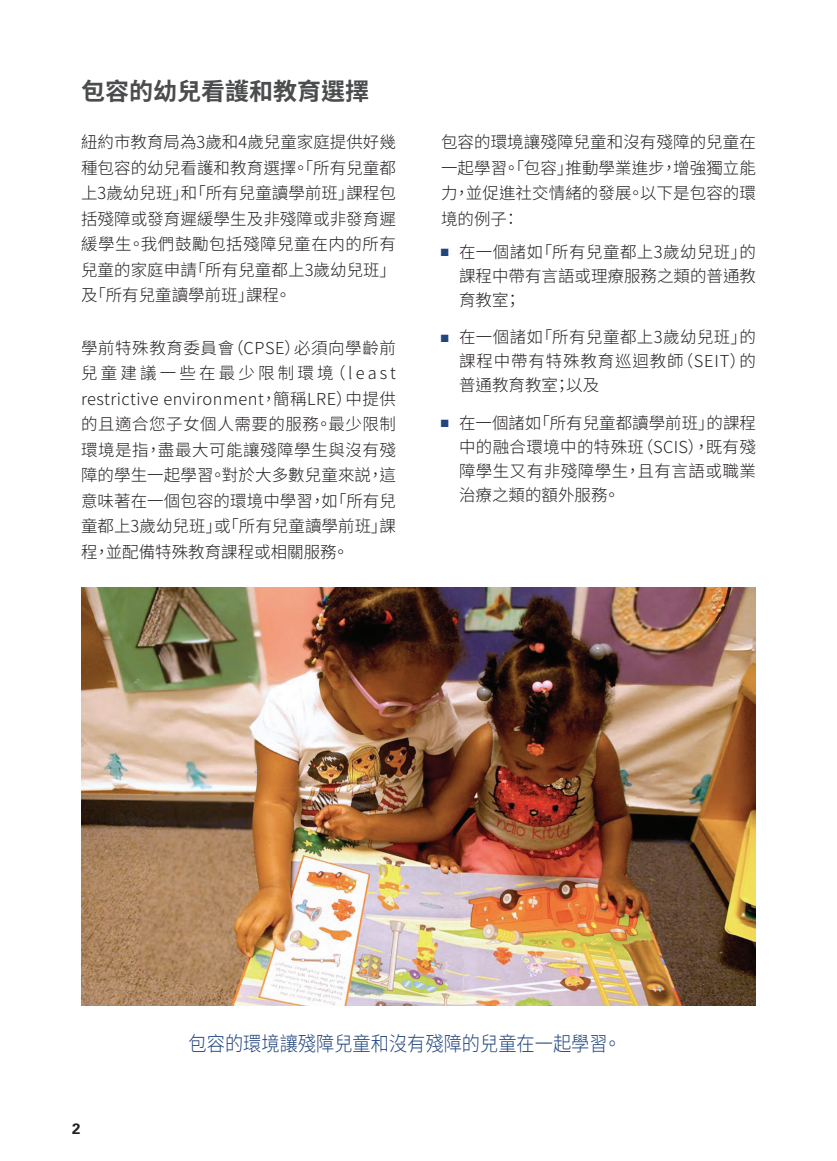
<style>
.page{position:relative;width:837px;height:1161px;background:#fff}
.page>*{position:absolute;margin:0;border:0;box-sizing:border-box;transform-origin:0 0}
.t1{font:700 24px "Noto Sans CJ Ktc";color:#4b4c4d}
.t2{font:300 20.25px "Noto Sans CJ Ktc";color:#22457e;scale:.9 1}
.t3{font:300 16.5px/25.5px "Noto Sans CJ Ktc";letter-spacing:.005em;color:#231f20;text-align:justify}
.t4{font:700 15px "Univers LT Std";color:#231f20}
.s1{color:#22457e}
</style>
<div class="page">
<img style="left:81px;top:587px;width:675px;height:418px">
<h2 class="t1" style="left:81px;top:78px;width:289px">包容的幼兒看護和教育選擇</h2>
<p class="t3" style="left:81px;top:130px;width:317px">紐約市教育局為3歲和4歲兒童家庭提供好幾種包容的幼兒看護和教育選擇。「所有兒童都上3歲幼兒班」和「所有兒童讀學前班」課程包括殘障或發育遲緩學生及非殘障或非發育遲緩學生。我們鼓勵包括殘障兒童在内的所有兒童的家庭申請「所有兒童都上3歲幼兒班」及「所有兒童讀學前班」課程。</p>
<p class="t3" style="left:81px;top:335px;width:317px">學前特殊教育委員會（CPSE）必須向學齡前兒童建議一些在最少限制環境（least restrictive environment，簡稱LRE）中提供的且適合您子女個人需要的服務。最少限制環境是指，盡最大可能讓殘障學生與沒有殘障的學生一起學習。對於大多數兒童來説，這意味著在一個包容的環境中學習，如「所有兒童都上3歲幼兒班」或「所有兒童讀學前班」課程，並配備特殊教育課程或相關服務。</p>
<p class="t3" style="left:441px;top:130px;width:317px">包容的環境讓殘障兒童和沒有殘障的兒童在一起學習。「包容」推動學業進步，增強獨立能力，並促進社交情緒的發展。以下是包容的環境的例子：</p>
<p class="t3" style="left:459px;top:240px;width:299px;line-height:24px;text-indent:-18px"><span class="s1">■</span> 在一個諸如「所有兒童都上3歲幼兒班」的課程中帶有言語或理療服務之類的普通教育教室；</p>
<p class="t3" style="left:459px;top:325px;width:299px;line-height:24px;text-indent:-18px"><span class="s1">■</span> 在一個諸如「所有兒童都上3歲幼兒班」的課程中帶有特殊教育巡迴教師（SEIT）的普通教育教室；以及</p>
<p class="t3" style="left:459px;top:411px;width:298px;line-height:24px;text-indent:-18px"><span class="s1">■</span> 在一個諸如「所有兒童都讀學前班」的課程中的融合環境中的特殊班（SCIS），既有殘障學生又有非殘障學生，且有言語或職業治療之類的額外服務。</p>
<p class="t4" style="left:72px;top:1120px;width:10px">2</p>
<p class="t2" style="left:189px;top:1032px;width:482px">包容的環境讓殘障兒童和沒有殘障的兒童在一起學習。</p>
</div>
